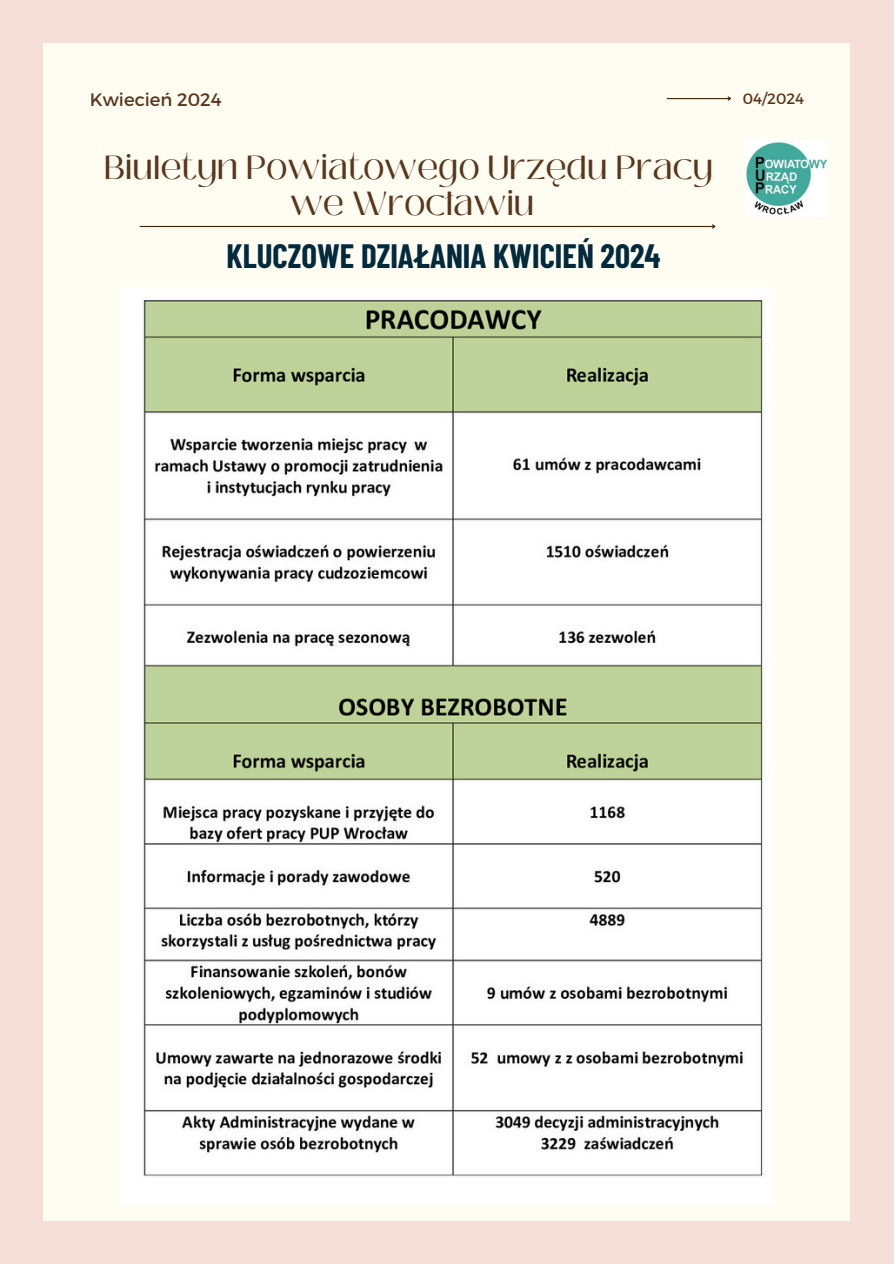
<style>
.page{position:relative;width:894px;height:1264px;background:#fff}
.page>*{position:absolute;margin:0;border:0;box-sizing:border-box;transform-origin:0 0}
.t1{font:33.3px/36px "Black Mango";color:#59371c;text-align:center}
.t2{font:700 33px "Barlow Condensed";color:#022a3d}
.t3{font:18px "Montserrat";color:#59371c}
.t4{font:15px "Montserrat";color:#59371c}
</style>
<div class="page">
<div style="left:0;top:0;width:893px;height:1263px;background:#f6ded9"></div>
<div style="left:43px;top:43px;width:806px;height:1178px;background:#fffcf2"></div>
<hr style="left:667px;top:98px;width:63px;height:1px;background:#402104">
<svg style="left:726px;top:96px;width:5px;height:5px"></svg>
<img style="left:745px;top:140px;width:82px;height:76px">
<hr style="left:140px;top:226px;width:574px;height:1px;background:#402104">
<svg style="left:710px;top:224px;width:6px;height:5px"></svg>
<img style="left:120px;top:288px;width:652px;height:916px">
<p class="t3" style="left:90px;top:88px;width:133px">Kwiecień 2024</p>
<p class="t1" style="left:104px;top:149px;width:610px">Biuletyn Powiatowego Urzędu Pracy we Wrocławiu</p>
<h1 class="t2" style="left:226px;top:235px;width:435px">KLUCZOWE DZIAŁANIA KWICIEŃ 2024</h1>
<h3 class="t4" style="left:742px;top:88px;width:63px">04/2024</h3>
</div>
